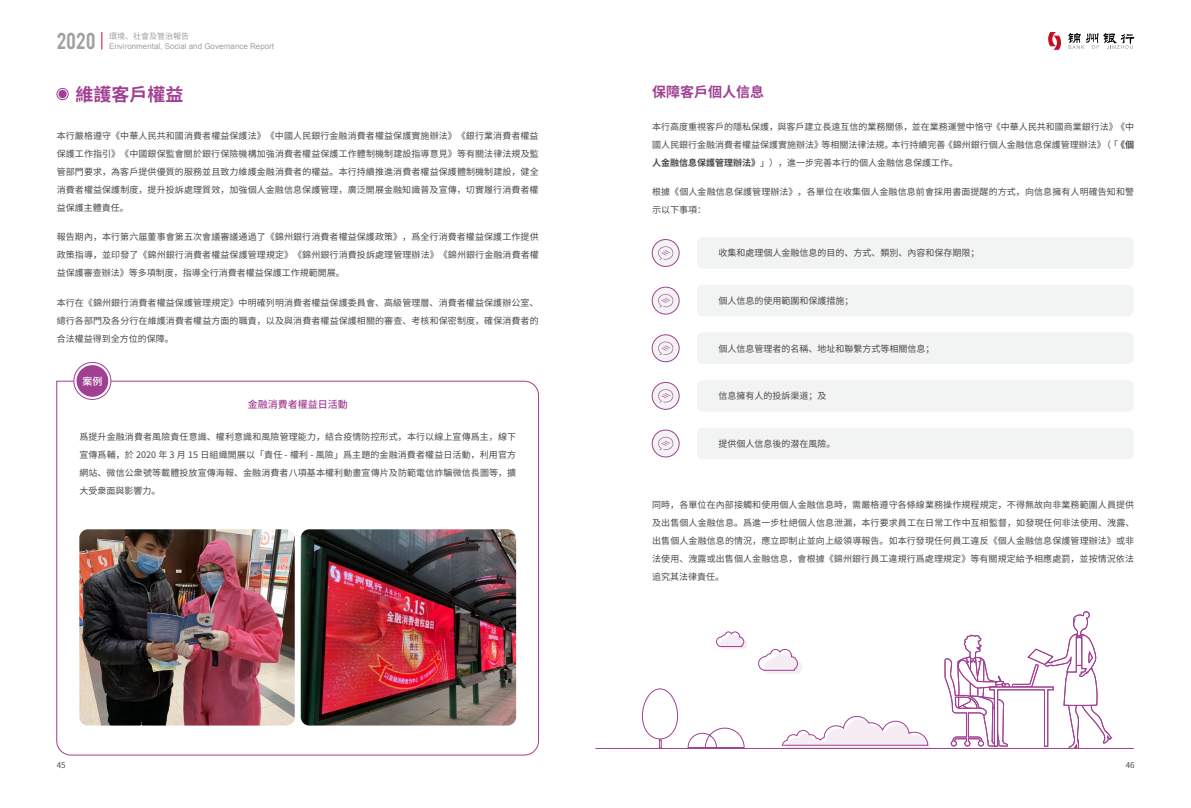
<style>
.page{position:relative;width:1191px;height:808px;background:#fff}
.page>*{position:absolute;margin:0;border:0;box-sizing:border-box;transform-origin:0 0}
.t1{font:700 18px "Source Han Sans CN";color:#a14093}
.t2{font:18px "Bebas";color:#9fa0a0}
.t3{font:700 14px "Source Han Sans CN";color:#a14093}
.t4{font:500 10px "Source Han Sans CN";color:#a14093}
.t5{font:500 10px "Source Han Sans CN";color:#fff}
.t6{font:9px/18px "Source Han Sans CN";letter-spacing:.01em;color:#4c4948;text-align:justify}
.t7{font:8px "Arial";color:#9fa0a0}
.t8{font:8px "Source Han Sans CN";color:#9fa0a0}
.t9{font:8px "Source Han Sans CN";color:#4c4948}
.s1{font-weight:700}
</style>
<div class="page">
<svg style="left:1048px;top:32px;width:13px;height:18px"></svg>
<svg style="left:1068px;top:33px;width:66px;height:16px"></svg>
<svg style="left:102px;top:32px;width:1px;height:18px"></svg>
<div style="left:58px;top:90px;width:9px;height:8px;background:#a14093;border-radius:50%"></div>
<div style="left:57px;top:88px;width:11px;height:12px;border:1px solid #a14093;border-radius:50%"></div>
<svg style="left:56px;top:381px;width:483px;height:374px"></svg>
<svg style="left:74px;top:362px;width:37px;height:37px"></svg>
<div style="left:74px;top:362px;width:37px;height:38px;border:1px solid #a14093;border-radius:50%"></div>
<div style="left:77px;top:365px;width:31px;height:32px;background:#a14093;border-radius:50%"></div>
<img style="left:79px;top:529px;width:216px;height:196px">
<img style="left:301px;top:529px;width:215px;height:196px">
<div style="left:697px;top:237px;width:436px;height:32px;background:#f2f3f3;border-radius:6px"></div>
<div style="left:697px;top:285px;width:436px;height:31px;background:#f2f3f3;border-radius:6px"></div>
<div style="left:697px;top:333px;width:436px;height:31px;background:#f2f3f3;border-radius:6px"></div>
<div style="left:697px;top:380px;width:436px;height:32px;background:#f2f3f3;border-radius:6px"></div>
<div style="left:697px;top:428px;width:436px;height:31px;background:#f2f3f3;border-radius:6px"></div>
<div style="left:652px;top:239px;width:27px;height:27px;background:#f2f3f3;border-radius:50%"></div>
<div style="left:652px;top:239px;width:27px;height:28px;border:1px solid #a14093;border-radius:50%"></div>
<div style="left:652px;top:287px;width:27px;height:27px;background:#f2f3f3;border-radius:50%"></div>
<div style="left:652px;top:287px;width:27px;height:27px;border:1px solid #a14093;border-radius:50%"></div>
<div style="left:652px;top:335px;width:27px;height:27px;background:#f2f3f3;border-radius:50%"></div>
<div style="left:652px;top:334px;width:27px;height:28px;border:1px solid #a14093;border-radius:50%"></div>
<svg style="left:652px;top:382px;width:27px;height:27px"></svg>
<div style="left:652px;top:382px;width:27px;height:28px;border:1px solid #a14093;border-radius:50%"></div>
<div style="left:652px;top:430px;width:27px;height:27px;background:#f2f3f3;border-radius:50%"></div>
<div style="left:652px;top:430px;width:27px;height:27px;border:1px solid #a14093;border-radius:50%"></div>
<svg style="left:658px;top:246px;width:15px;height:14px"></svg>
<svg style="left:658px;top:294px;width:15px;height:13px"></svg>
<svg style="left:658px;top:342px;width:15px;height:13px"></svg>
<svg style="left:658px;top:389px;width:15px;height:13px"></svg>
<svg style="left:658px;top:437px;width:15px;height:13px"></svg>
<hr style="left:595px;top:748px;width:538px;height:1px;background:#a14093">
<svg style="left:944px;top:611px;width:168px;height:137px"></svg>
<svg style="left:781px;top:716px;width:149px;height:32px"></svg>
<svg style="left:642px;top:688px;width:102px;height:60px"></svg>
<svg style="left:716px;top:631px;width:31px;height:18px"></svg>
<svg style="left:758px;top:649px;width:44px;height:25px"></svg>
<p class="t8" style="left:109px;top:32px;width:81px">環境、社會及管治報告</p>
<h1 class="t2" style="left:57px;top:28px;width:40px">2020</h1>
<p class="t7" style="left:109px;top:40px;width:166px">Environmental, Social and Governance Report</p>
<h1 class="t1" style="left:76px;top:84px;width:109px">維護客戶權益</h1>
<h2 class="t3" style="left:652px;top:84px;width:113px">保障客戶個人信息</h2>
<p class="t6" style="left:57px;top:127px;width:483px">本行嚴格遵守《中華人民共和國消費者權益保護法》《中國人民銀行金融消費者權益保護實施辦法》《銀行業消費者權益保護工作指引》《中國銀保監會關於銀行保險機構加強消費者權益保護工作體制機制建設指導意見》等有關法律法規及監管部門要求，為客戶提供優質的服務並且致力維護金融消費者的權益。本行持續推進消費者權益保護體制機制建設，健全消費者權益保護制度，提升投訴處理質效，加強個人金融信息保護管理，廣泛開展金融知識普及宣傳，切實履行消費者權益保護主體責任。</p>
<p class="t6" style="left:57px;top:228px;width:484px">報告期內，本行第六届董事會第五次會議審議通過了《錦州銀行消費者權益保護政策》，爲全行消費者權益保護工作提供政策指導，並印發了《錦州銀行消費者權益保護管理規定》《錦州銀行消費投訴處理管理辦法》《錦州銀行金融消費者權益保護審查辦法》等多項制度，指導全行消費者權益保護工作規範開展。</p>
<p class="t6" style="left:57px;top:294px;width:483px">本行在《錦州銀行消費者權益保護管理規定》中明確列明消費者權益保護委員會、高級管理層、消費者權益保護辦公室、總行各部門及各分行在維護消費者權益方面的職責，以及與消費者權益保護相關的審查、考核和保密制度，確保消費者的合法權益得到全方位的保障。</p>
<p class="t5" style="left:82px;top:375px;width:21px">案例</p>
<p class="t4" style="left:248px;top:398px;width:102px">金融消費者權益日活動</p>
<p class="t6" style="left:79px;top:428px;width:438px">爲提升金融消費者風險責任意識、權利意識和風險管理能力，結合疫情防控形式，本行以線上宣傳爲主，線下宣傳爲輔，於 2020 年 3 月 15 日組織開展以「責任 - 權利 - 風險」爲主題的金融消費者權益日活動，利用官方網站、微信公衆號等載體投放宣傳海報、金融消費者八項基本權利動畫宣傳片及防範電信詐騙微信長圖等，擴大受衆面與影響力。</p>
<p class="t6" style="left:652px;top:118px;width:483px">本行高度重視客戶的隱私保護，與客戶建立長遠互信的業務關係，並在業務運營中恪守《中華人民共和國商業銀行法》《中國人民銀行金融消費者權益保護實施辦法》等相關法律法規。本行持續完善《錦州銀行個人金融信息保護管理辦法》（「<span class="s1">《個人金融信息保護管理辦法》</span>」），進一步完善本行的個人金融信息保護工作。</p>
<p class="t6" style="left:652px;top:183px;width:483px">根據《個人金融信息保護管理辦法》，各單位在收集個人金融信息前會採用書面提醒的方式，向信息擁有人明確告知和警示以下事項：</p>
<p class="t6" style="left:718px;top:244px;width:262px">收集和處理個人金融信息的目的、方式、類別、內容和保存期限；</p>
<p class="t6" style="left:718px;top:292px;width:136px">個人信息的使用範圍和保護措施；</p>
<p class="t6" style="left:718px;top:340px;width:217px">個人信息管理者的名稱、地址和聯繫方式等相關信息；</p>
<p class="t6" style="left:718px;top:387px;width:109px">信息擁有人的投訴渠道；及</p>
<p class="t6" style="left:718px;top:435px;width:118px">提供個人信息後的潜在風險。</p>
<p class="t6" style="left:652px;top:496px;width:484px">同時，各單位在內部接觸和使用個人金融信息時，需嚴格遵守各條線業務操作規程規定，不得無故向非業務範圍人員提供及出售個人金融信息。爲進一步杜絕個人信息泄漏，本行要求員工在日常工作中互相監督，如發現任何非法使用、洩露、出售個人金融信息的情況，應立即制止並向上級領導報告。如本行發現任何員工違反《個人金融信息保護管理辦法》或非法使用、洩露或出售個人金融信息，會根據《錦州銀行員工違規行爲處理規定》等有關規定給予相應處罰，並按情況依法追究其法律責任。</p>
<p class="t9" style="left:57px;top:761px;width:10px">45</p>
<p class="t9" style="left:1125px;top:761px;width:10px">46</p>
</div>
